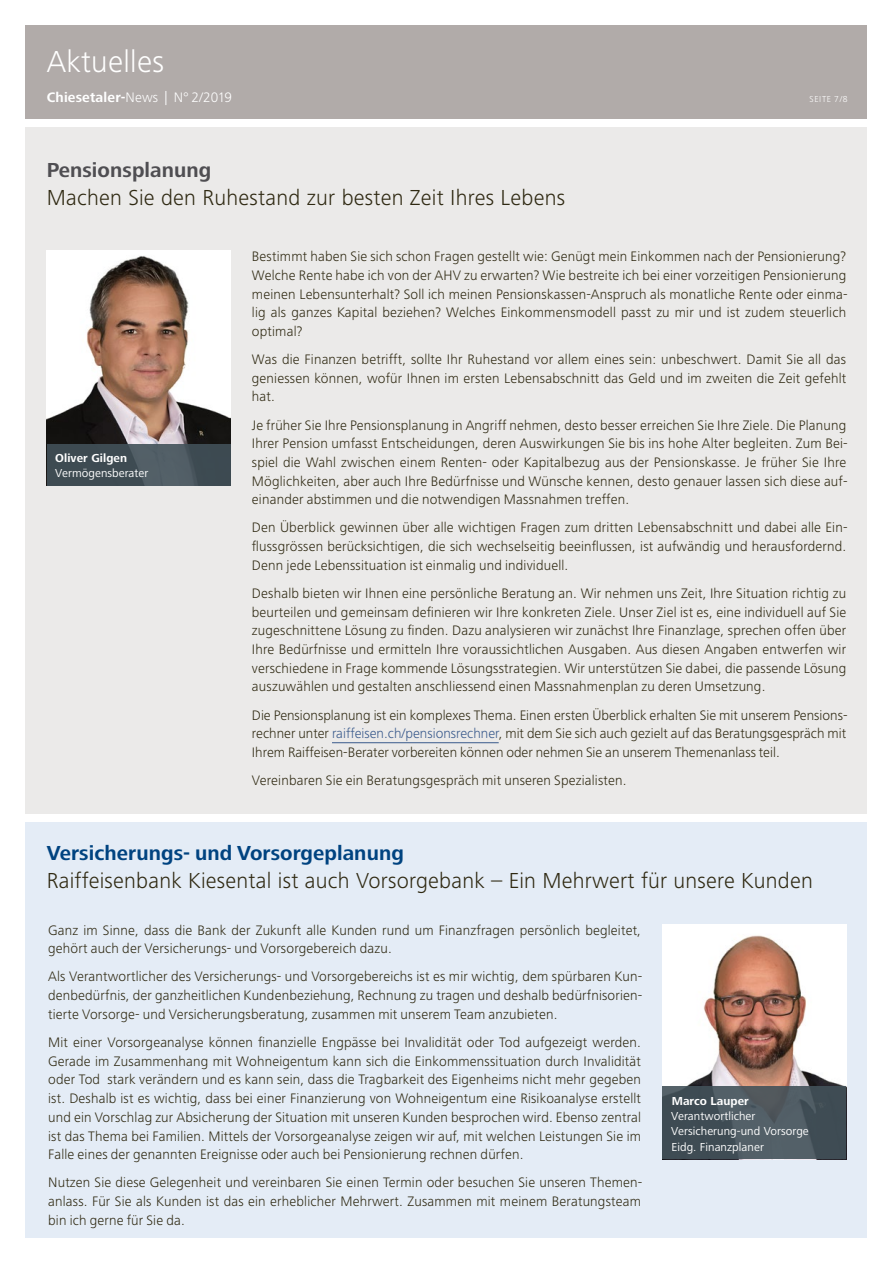
<style>
.page{position:relative;width:893px;height:1263px;background:#fff}
.page>*{position:absolute;margin:0;border:0;box-sizing:border-box;transform-origin:0 0}
.t1{font:300 31.5px "Frutiger Next LT";letter-spacing:.01em;color:#fff}
.t2{font:300 22.5px "Frutiger Next LT";letter-spacing:.01em;color:#2f2912}
.t3{font:700 21px "Frutiger Next LT";letter-spacing:.005em;color:#004380}
.t4{font:700 21px "Frutiger Next LT";letter-spacing:.005em;color:#4f4e52}
.t5{font:300 14.25px/18.8px "Frutiger Next LT";letter-spacing:.01em;color:#2f2912;text-align:justify}
.t6{font:300 14.25px "Frutiger Next LT";letter-spacing:.01em;color:#fff}
.t7{font:12px/15.3px "Frutiger Next LT";letter-spacing:.005em;color:#fff}
.t8{font:700 12px "Frutiger Next LT";letter-spacing:.005em;color:#fff}
.t9{font:300 9px "Frutiger Next LT";letter-spacing:.07em;color:#fff}
.s1{font-weight:700}
.s2{color:#38598b}
</style>
<div class="page">
<div style="left:26px;top:26px;width:841px;height:93px;background:#b1aba9"></div>
<div style="left:26px;top:127px;width:841px;height:687px;background:#ebeae9"></div>
<hr style="left:332px;top:742px;width:167px;height:1px;background:#38598b">
<div style="left:26px;top:822px;width:841px;height:415px;background:#e4ecf6"></div>
<img style="left:47px;top:251px;width:184px;height:193px">
<img style="left:662px;top:924px;width:184px;height:163px">
<svg style="left:47px;top:444px;width:184px;height:42px;background:#435057"></svg>
<div style="left:662px;top:1087px;width:184px;height:72px;background:linear-gradient(to right,#445158,#4b585f)"></div>
<h1 class="t1" style="left:47px;top:44px;width:119px">Aktuelles</h1>
<p class="t6" style="left:47px;top:90px;width:187px"><span class="s1">Chiesetaler-</span>News | N° 2/2019</p>
<p class="t9" style="left:810px;top:94px;width:39px">SEITE 7/8</p>
<h3 class="t4" style="left:47px;top:158px;width:166px">Pensionsplanung</h3>
<h2 class="t2" style="left:47px;top:185px;width:520px">Machen Sie den Ruhestand zur besten Zeit Ihres Lebens</h2>
<p class="t8" style="left:55px;top:451px;width:73px">Oliver Gilgen</p>
<p class="t7" style="left:55px;top:465px;width:95px">Vermögensberater</p>
<p class="t5" style="left:252px;top:247px;width:597px">Bestimmt haben Sie sich schon Fragen gestellt wie: Genügt mein Einkommen nach der Pensionierung?<br>Welche Rente habe ich von der AHV zu erwarten? Wie bestreite ich bei einer vorzeitigen Pensionierung meinen Lebensunterhalt? Soll ich meinen Pensionskassen-Anspruch als monatliche Rente oder einma&shy;lig als ganzes Kapital beziehen? Welches Einkommensmodell passt zu mir und ist zudem steuerlich optimal?</p>
<p class="t5" style="left:252px;top:350px;width:596px">Was die Finanzen betrifft, sollte Ihr Ruhestand vor allem eines sein: unbeschwert. Damit Sie all das geniessen können, wofür Ihnen im ersten Lebensabschnitt das Geld und im zweiten die Zeit gefehlt hat.</p>
<p class="t5" style="left:252px;top:415px;width:597px">Je früher Sie Ihre Pensionsplanung in Angriff nehmen, desto besser erreichen Sie Ihre Ziele. Die Planung Ihrer Pension umfasst Entscheidungen, deren Auswirkungen Sie bis ins hohe Alter begleiten. Zum Bei&shy;spiel die Wahl zwischen einem Renten- oder Kapitalbezug aus der Pensionskasse. Je früher Sie Ihre Möglichkeiten, aber auch Ihre Bedürfnisse und Wünsche kennen, desto genauer lassen sich diese auf&shy;einander abstimmen und die notwendigen Massnahmen treffen.</p>
<p class="t5" style="left:252px;top:518px;width:597px">Den Überblick gewinnen über alle wichtigen Fragen zum dritten Lebensabschnitt und dabei alle Ein&shy;flussgrössen berücksichtigen, die sich wechselseitig beeinflussen, ist aufwändig und herausfordernd.<br>Denn jede Lebenssituation ist einmalig und individuell.</p>
<p class="t5" style="left:252px;top:584px;width:596px">Deshalb bieten wir Ihnen eine persönliche Beratung an. Wir nehmen uns Zeit, Ihre Situation richtig zu beurteilen und gemeinsam definieren wir Ihre konkreten Ziele. Unser Ziel ist es, eine individuell auf Sie zugeschnittene Lösung zu finden. Dazu analysieren wir zunächst Ihre Finanzlage, sprechen offen über Ihre Bedürfnisse und ermitteln Ihre voraussichtlichen Ausgaben. Aus diesen Angaben entwerfen wir verschiedene in Frage kommende Lösungsstrategien. Wir unterstützen Sie dabei, die passende Lösung auszuwählen und gestalten anschliessend einen Massnahmenplan zu deren Umsetzung.</p>
<p class="t5" style="left:252px;top:705px;width:597px">Die Pensionsplanung ist ein komplexes Thema. Einen ersten Überblick erhalten Sie mit unserem Pensions&shy;rechner unter <span class="s2">raiffeisen.ch/pensionsrechner</span>, mit dem Sie sich auch gezielt auf das Beratungsgespräch mit Ihrem Raiffeisen-Berater vorbereiten können oder nehmen Sie an unserem Themenanlass teil.</p>
<p class="t5" style="left:252px;top:771px;width:376px">Vereinbaren Sie ein Beratungsgespräch mit unseren Spezialisten.</p>
<h3 class="t3" style="left:47px;top:841px;width:359px">Versicherungs- und Vorsorgeplanung</h3>
<h2 class="t2" style="left:47px;top:868px;width:768px">Raiffeisenbank Kiesental ist auch Vorsorgebank – Ein Mehrwert für unsere Kunden</h2>
<p class="t5" style="left:48px;top:921px;width:594px">Ganz im Sinne, dass die Bank der Zukunft alle Kunden rund um Finanzfragen persönlich begleitet, gehört auch der Versicherungs- und Vorsorgebereich dazu.</p>
<p class="t5" style="left:48px;top:967px;width:596px">Als Verantwortlicher des Versicherungs- und Vorsorgebereichs ist es mir wichtig, dem spürbaren Kun&shy;denbedürfnis, der ganzheitlichen Kundenbeziehung, Rechnung zu tragen und deshalb bedürfnisorien&shy;tierte Vorsorge- und Versicherungsberatung, zusammen mit unserem Team anzubieten.</p>
<p class="t5" style="left:48px;top:1033px;width:594px">Mit einer Vorsorgeanalyse können finanzielle Engpässe bei Invalidität oder Tod aufgezeigt werden.<br>Gerade im Zusammenhang mit Wohneigentum kann sich die Einkommenssituation durch Invalidität oder Tod stark verändern und es kann sein, dass die Tragbarkeit des Eigenheims nicht mehr gegeben ist. Deshalb ist es wichtig, dass bei einer Finanzierung von Wohneigentum eine Risikoanalyse erstellt und ein Vorschlag zur Absicherung der Situation mit unseren Kunden besprochen wird. Ebenso zentral ist das Thema bei Familien. Mittels der Vorsorgeanalyse zeigen wir auf, mit welchen Leistungen Sie im Falle eines der genannten Ereignisse oder auch bei Pensionierung rechnen dürfen.</p>
<p class="t5" style="left:48px;top:1173px;width:595px">Nutzen Sie diese Gelegenheit und vereinbaren Sie einen Termin oder besuchen Sie unseren Themen&shy;anlass. Für Sie als Kunden ist das ein erheblicher Mehrwert. Zusammen mit meinem Beratungsteam bin ich gerne für Sie da.</p>
<p class="t8" style="left:672px;top:1094px;width:79px">Marco Lauper</p>
<p class="t7" style="left:671px;top:1108px;width:139px">Verantwortlicher<br>Versicherung-und Vorsorge<br>Eidg. Finanzplaner</p>
</div>
